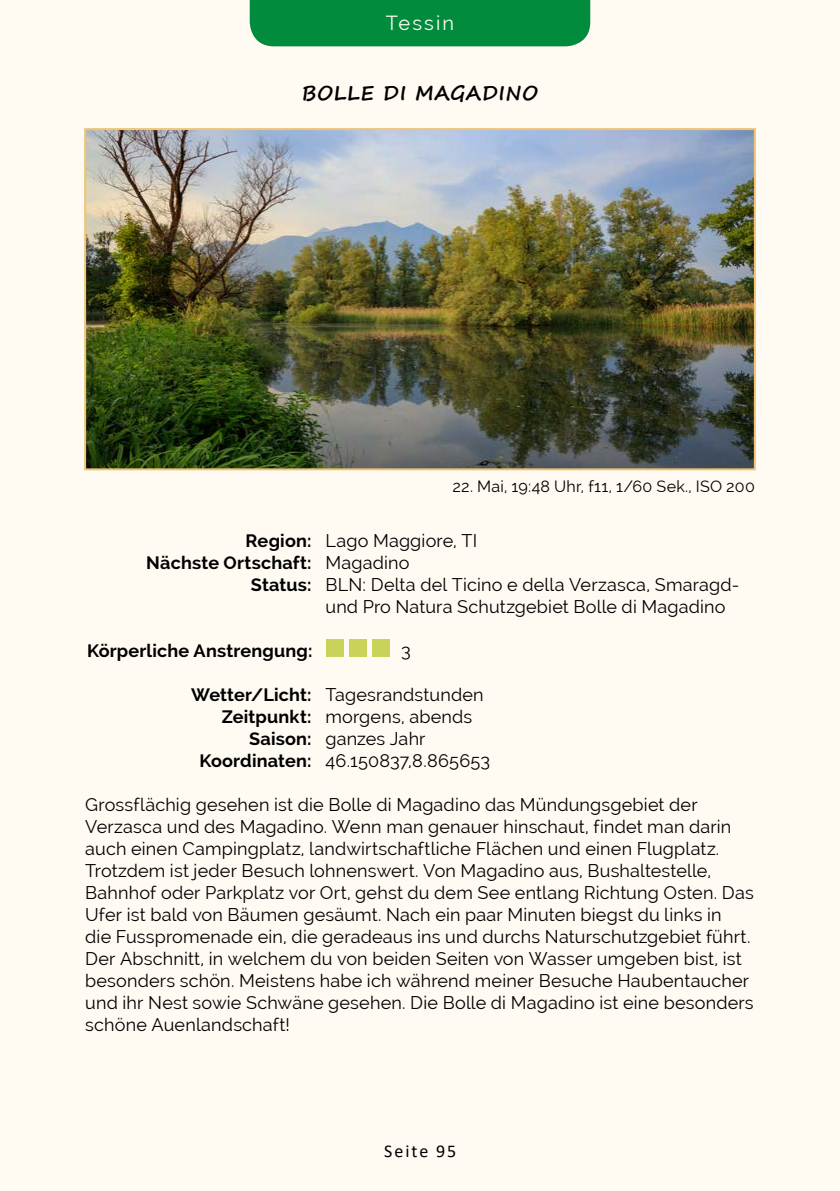
<style>
.page{position:relative;width:840px;height:1191px;background:#fff}
.page>*{position:absolute;margin:0;border:0;box-sizing:border-box;transform-origin:0 0}
.t1{font:700 20px "Segoe Print";letter-spacing:.035em;color:#000}
.t2{font:20px "Raleway";letter-spacing:.105em;color:#fffbf3}
.t3{font:18px/22px "Raleway";letter-spacing:.01em;color:#000}
.t4{font:700 18px/22px "Raleway";letter-spacing:.01em;color:#000}
.t5{font:18px "Calibri";letter-spacing:.105em;color:#000}
.t6{font:16px "Raleway";letter-spacing:.015em;color:#000}
.s1{font-weight:700}
.s2{font-weight:400}
</style>
<div class="page">
<div style="left:0;top:0;width:839px;height:1191px;background:#fffbf3"></div>
<div style="left:326px;top:639px;width:17px;height:17px;background:#cad359"></div>
<div style="left:349px;top:639px;width:17px;height:17px;background:#cad359"></div>
<div style="left:372px;top:639px;width:17px;height:17px;background:#cad359"></div>
<img style="left:87px;top:131px;width:665px;height:336px">
<div style="left:84px;top:128px;width:671px;height:342px;border:2px solid #efc478"></div>
<div style="left:249px;top:0;width:341px;height:46px;background:#008c3c"></div>
<p class="t2" style="left:385px;top:11px;width:70px">Tessin</p>
<p class="t1" style="left:301px;top:74px;width:238px">BOLLE DI MAGADINO</p>
<p class="t6" style="left:452px;top:477px;width:304px">22. Mai, 19:48 Uhr, f11, 1/60 Sek., ISO 200</p>
<p class="t4" style="left:85px;top:530px;width:87px">R</p>
<p class="t3" style="left:257px;top:530px;width:221px"><span class="s1">egion:</span> Lago Maggiore, TI</p>
<p class="t4" style="left:85px;top:552px;width:38px">N</p>
<p class="t4" style="left:85px;top:552px;width:325px;text-indent:75px">ächste Ortschaft: <span class="s2">Magadino<br></span>S</p>
<p class="t3" style="left:325px;top:574px;width:415px;text-indent:-63px"><span class="s1">tatus:</span> BLN: Delta del Ticino e della Verzasca, Smaragd&shy;und Pro Natura Schutzgebiet Bolle di Magadino</p>
<p class="t4" style="left:87px;top:640px;width:227px">Körperliche Anstrengung:</p>
<p class="t3" style="left:401px;top:640px;width:11px">3</p>
<p class="t4" style="left:85px;top:684px;width:64px">W</p>
<p class="t3" style="left:209px;top:684px;width:275px;text-align:center"><span class="s1">etter/Licht:</span> Tagesrandstunden<br><span class="s1">Zeitpunkt:</span> morgens, abends</p>
<p class="t4" style="left:85px;top:728px;width:89px">S</p>
<p class="t3" style="left:199px;top:728px;width:292px;text-align:center"><span class="s1">aison:</span> ganzes Jahr<br><span class="s1">Koordinaten:</span> 46.150837,8.865653</p>
<p class="t3" style="left:85px;top:794px;width:669px">Grossflächig gesehen ist die Bolle di Magadino das Mündungsgebiet der Verzasca und des Magadino. Wenn man genauer hinschaut, findet man darin auch einen Campingplatz, landwirtschaftliche Flächen und einen Flugplatz.<br>Trotzdem ist jeder Besuch lohnenswert. Von Magadino aus, Bushaltestelle, Bahnhof oder Parkplatz vor Ort, gehst du dem See entlang Richtung Osten. Das Ufer ist bald von Bäumen gesäumt. Nach ein paar Minuten biegst du links in<br>die Fusspromenade ein, die geradeaus ins und durchs Naturschutzgebiet führt.<br>Der Abschnitt, in welchem du von beiden Seiten von Wasser umgeben bist, ist besonders schön. Meistens habe ich während meiner Besuche Haubentaucher und ihr Nest sowie Schwäne gesehen. Die Bolle di Magadino ist eine besonders schöne Auenlandschaft!</p>
<p class="t5" style="left:384px;top:1138px;width:73px">Seite 95</p>
</div>
